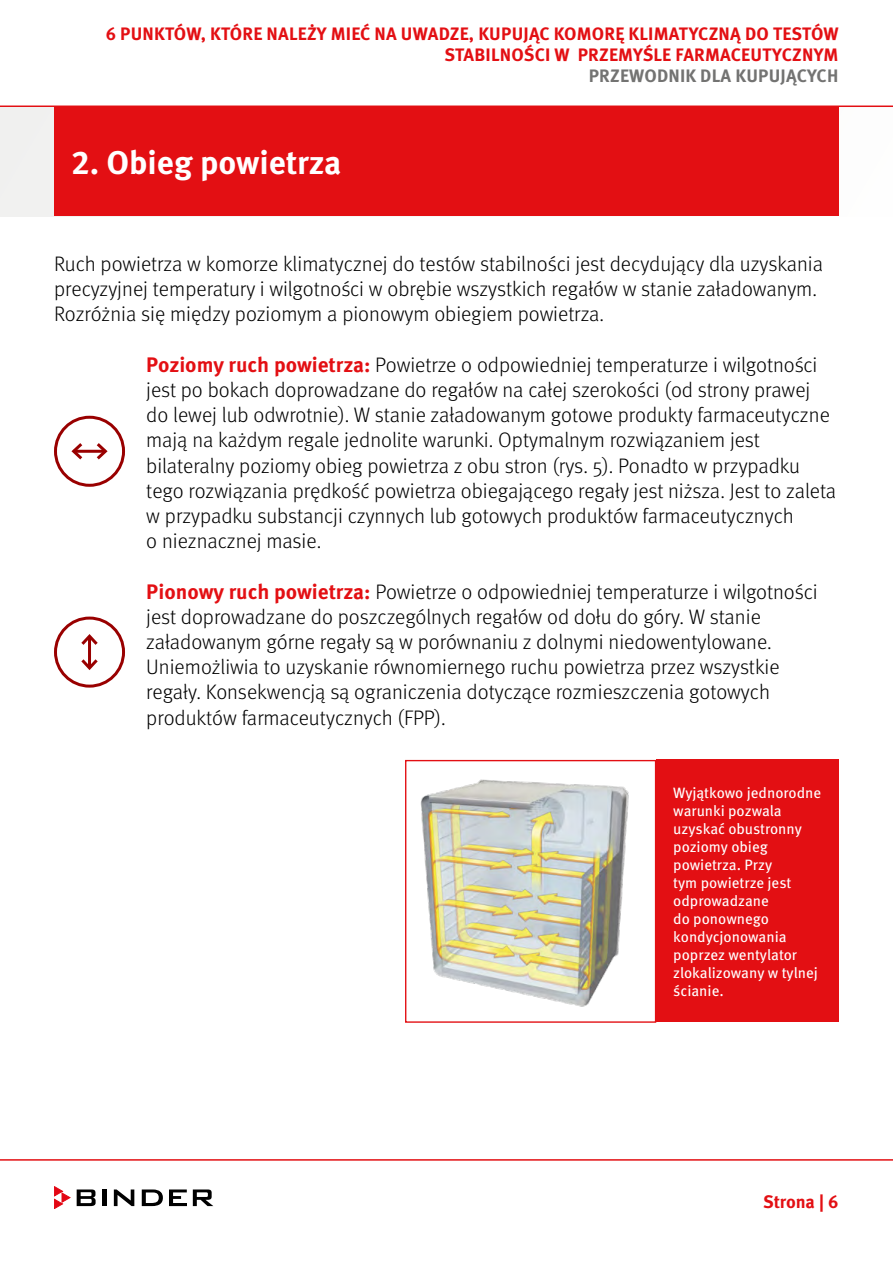
<style>
.page{position:relative;width:893px;height:1263px;background:#fff}
.page>*{position:absolute;margin:0;border:0;box-sizing:border-box;transform-origin:0 0}
.t1{font:700 33px "Meta Pro";letter-spacing:-.005em;color:#fff}
.t2{font:300 21px/25.2px "Meta Pro";color:#000}
.t3{font:700 18px/21px "Meta Pro";letter-spacing:.01em;color:#e30f13;text-align:right}
.t4{font:700 18px "Meta Pro";letter-spacing:.01em;color:#737372}
.t5{font:15px/18px "Meta Pro";color:#fff}
.s1{font-weight:700;color:#e30f13}
</style>
<div class="page">
<svg style="left:0;top:1159px;width:893px;height:48px"></svg>
<svg style="left:77px;top:1189px;width:19px;height:17px"></svg>
<hr style="left:102px;top:1189px;width:4px;height:17px;background:#000">
<svg style="left:114px;top:1189px;width:20px;height:17px"></svg>
<svg style="left:142px;top:1189px;width:21px;height:17px"></svg>
<svg style="left:169px;top:1189px;width:18px;height:17px"></svg>
<svg style="left:193px;top:1189px;width:20px;height:17px"></svg>
<svg style="left:54px;top:1186px;width:16px;height:23px"></svg>
<svg style="left:0;top:105px;width:893px;height:2px"></svg>
<div style="left:0;top:107px;width:893px;height:109px;background:linear-gradient(to bottom,#f6f2f2,#f7f3f3)"></div>
<div style="left:54px;top:106px;width:784px;height:110px;background:#e30f13"></div>
<div style="left:54px;top:617px;width:71px;height:71px;border:3px solid #900;border-radius:50%"></div>
<hr style="left:88px;top:636px;width:3px;height:32px;background:#900">
<svg style="left:81px;top:634px;width:17px;height:11px"></svg>
<svg style="left:81px;top:659px;width:17px;height:11px"></svg>
<div style="left:54px;top:416px;width:71px;height:71px;border:3px solid #900;border-radius:50%"></div>
<hr style="left:74px;top:450px;width:31px;height:3px;background:#900">
<svg style="left:94px;top:443px;width:14px;height:17px"></svg>
<svg style="left:71px;top:443px;width:15px;height:17px"></svg>
<img style="left:420px;top:779px;width:209px;height:228px">
<div style="left:405px;top:760px;width:251px;height:263px;border:1px solid #e30f13"></div>
<div style="left:656px;top:760px;width:182px;height:262px;background:#e30f13"></div>
<p class="t3" style="left:106px;top:22px;width:734px">6 PUNKTÓW, KTÓRE NALEŻY MIEĆ NA UWADZE, KUPUJĄC KOMORĘ KLIMATYCZNĄ DO TESTÓW<br>STABILNOŚCI W PRZEMYŚLE FARMACEUTYCZNYM</p>
<p class="t4" style="left:589px;top:61px;width:251px">PRZEWODNIK DLA KUPUJĄCYCH</p>
<p class="t1" style="left:71px;top:136px;width:272px">2. Obieg powietrza</p>
<p class="t2" style="left:54px;top:250px;width:771px">Ruch powietrza w komorze klimatycznej do testów stabilności jest decydujący dla uzyskania precyzyjnej temperatury i wilgotności w obrębie wszystkich regałów w stanie załadowanym.<br>Rozróżnia się między poziomym a pionowym obiegiem powietrza.</p>
<p class="t2" style="left:146px;top:351px;width:691px"><span class="s1">Poziomy ruch powietrza:</span> Powietrze o odpowiedniej temperaturze i wilgotności jest po bokach doprowadzane do regałów na całej szerokości (od strony prawej do lewej lub odwrotnie). W stanie załadowanym gotowe produkty farmaceutyczne mają na każdym regale jednolite warunki. Optymalnym rozwiązaniem jest bilateralny poziomy obieg powietrza z obu stron (rys. 5). Ponadto w przypadku tego rozwiązania prędkość powietrza obiegającego regały jest niższa. Jest to zaleta w przypadku substancji czynnych lub gotowych produktów farmaceutycznych<br>o nieznacznej masie.</p>
<p class="t2" style="left:146px;top:578px;width:673px"><span class="s1">Pionowy ruch powietrza:</span> Powietrze o odpowiedniej temperaturze i wilgotności jest doprowadzane do poszczególnych regałów od dołu do góry. W stanie załadowanym górne regały są w porównaniu z dolnymi niedowentylowane.<br>Uniemożliwia to uzyskanie równomiernego ruchu powietrza przez wszystkie regały. Konsekwencją są ograniczenia dotyczące rozmieszczenia gotowych produktów farmaceutycznych (FPP).</p>
<p class="t5" style="left:673px;top:782px;width:150px">Wyjątkowo jednorodne warunki pozwala uzyskać obustronny poziomy obieg powietrza. Przy<br>tym powietrze jest odprowadzane<br>do ponownego kondycjonowania poprzez wentylator zlokalizowany w tylnej ścianie.</p>
<p class="t3" style="left:763px;top:1190px;width:77px">Strona | 6</p>
</div>
